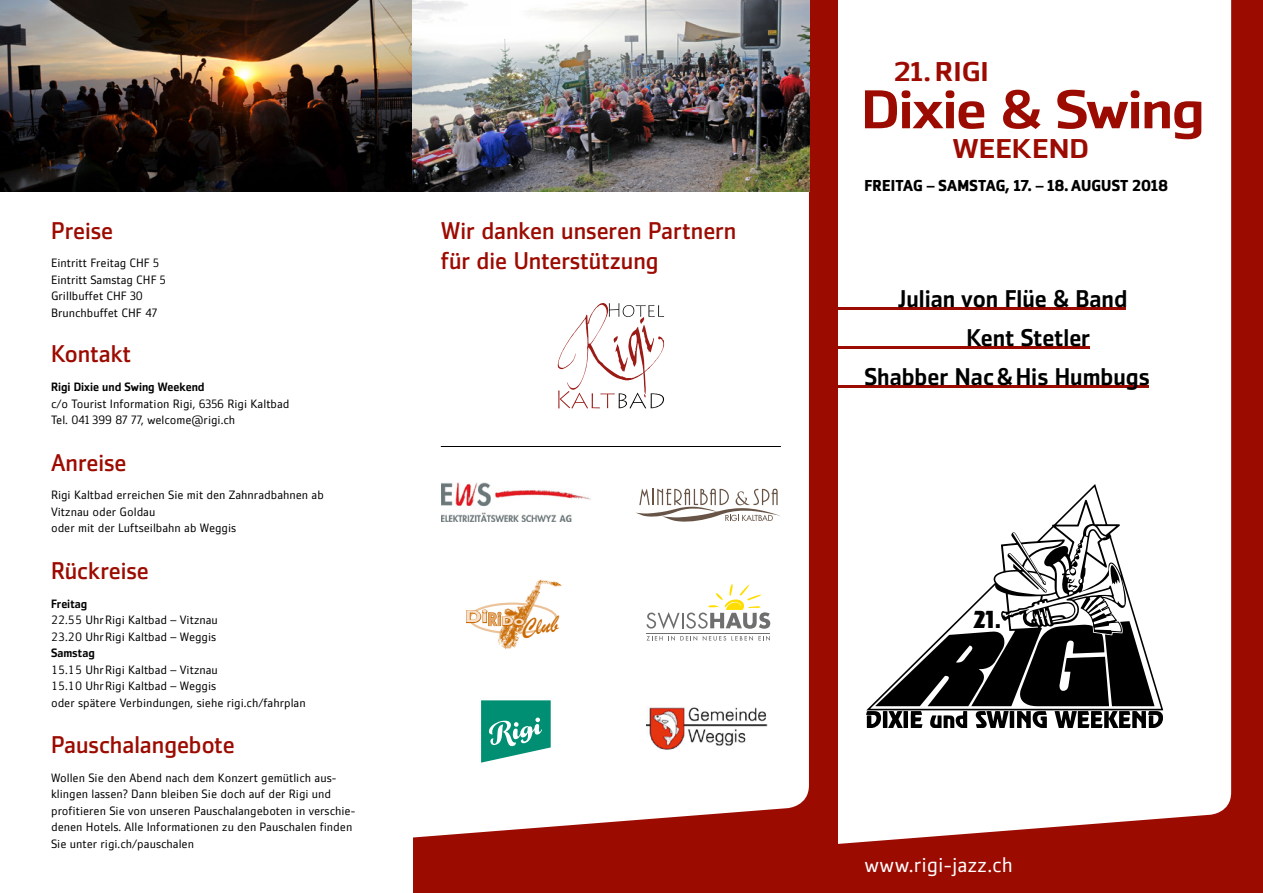
<style>
.page{position:relative;width:1263px;height:893px;background:#fff}
.page>*{position:absolute;margin:0;border:0;box-sizing:border-box;transform-origin:0 0}
.t1{font:500 54px "Zemestro Pro";letter-spacing:-.03em;color:#9c0b01;scale:1.16 1}
.t2{font:500 27px "Zemestro Pro";color:#9c0b01;scale:1.16 1}
.t3{font:24.3px "Brush Script";color:#ca6a00}
.t4{font:24px/30px "Zemestro Pro";color:#9c0b01}
.t5{font:500 24px "Zemestro Pro";color:#000}
.t6{font:21px "Zemestro Pro";letter-spacing:.005em;color:#fff}
.t7{font:21px "Revue";color:#000}
.t8{font:700 16.35px "Century Gothic";color:#f6e0cb;scale:1.5 1}
.t9{font:700 15.75px "Zemestro Pro";letter-spacing:.015em;color:#000}
.t10{font:12px/16.5px "Zemestro Pro";color:#000}
.t11{font:500 12px "Zemestro Pro";color:#000}
.s1{font-size:17.7px;color:#e1a568}
</style>
<div class="page">
<div style="left:838px;top:0;width:425px;height:893px;background:#9c0b00"></div>
<div style="left:838px;top:0;width:393px;height:844px;background:#fff"></div>
<div style="left:413px;top:0;width:425px;height:893px;background:#9c0b00"></div>
<div style="left:412px;top:191px;width:397px;height:647px;background:#fff"></div>
<hr style="left:838px;top:307px;width:288px;height:3px;background:#9c0b01">
<hr style="left:838px;top:346px;width:252px;height:2px;background:#9c0b01">
<hr style="left:838px;top:385px;width:311px;height:2px;background:#9c0b01">
<svg style="left:866px;top:484px;width:297px;height:137px;fill:#fff"></svg>
<svg style="left:866px;top:621px;width:298px;height:107px"></svg>
<svg style="left:1110px;top:565px;width:10px;height:19px"></svg>
<svg style="left:1068px;top:584px;width:9px;height:4px"></svg>
<svg style="left:636px;top:488px;width:145px;height:34px"></svg>
<svg style="left:481px;top:700px;width:70px;height:63px"></svg>
<img style="left:441px;top:483px;width:149px;height:39px">
<img style="left:646px;top:702px;width:124px;height:52px">
<img style="left:484px;top:572px;width:79px;height:81px">
<svg style="left:465px;top:580px;width:96px;height:70px"></svg>
<svg style="left:646px;top:584px;width:124px;height:45px"></svg>
<hr style="left:646px;top:633px;width:124px;height:1px;background:#6f6f6e">
<svg style="left:646px;top:636px;width:51px;height:5px"></svg>
<svg style="left:703px;top:636px;width:67px;height:5px"></svg>
<svg style="left:558px;top:303px;width:106px;height:106px"></svg>
<hr style="left:441px;top:446px;width:340px;height:1px;background:#000">
<img style="left:0;top:0;width:810px;height:191px">
<h3 class="t4" style="left:51px;top:215px;width:64px">Preise</h3>
<p class="t10" style="left:51px;top:255px;width:116px">Eintritt Freitag CHF 5<br>Eintritt Samstag CHF 5<br>Grillbuffet CHF 30<br>Brunchbuffet CHF 47</p>
<h3 class="t4" style="left:51px;top:339px;width:82px">Kontakt</h3>
<p class="t11" style="left:51px;top:379px;width:155px">Rigi Dixie und Swing Weekend</p>
<p class="t10" style="left:51px;top:395px;width:240px">c/o Tourist Information Rigi, 6356 Rigi Kaltbad<br>Tel. 041 399 87 77, welcome@rigi.ch</p>
<h3 class="t4" style="left:51px;top:447px;width:77px">Anreise</h3>
<p class="t10" style="left:51px;top:487px;width:274px">Rigi Kaltbad erreichen Sie mit den Zahnradbahnen ab<br>Vitznau oder Goldau<br>oder mit der Luftseilbahn ab Weggis</p>
<h3 class="t4" style="left:51px;top:555px;width:99px">Rückreise</h3>
<p class="t11" style="left:51px;top:596px;width:38px">Freitag</p>
<p class="t10" style="left:51px;top:612px;width:168px">22.55 UhrRigi Kaltbad – Vitznau<br>23.20 UhrRigi Kaltbad – Weggis</p>
<p class="t11" style="left:51px;top:645px;width:45px">Samstag</p>
<p class="t10" style="left:51px;top:661px;width:256px">15.15 UhrRigi Kaltbad – Vitznau<br>15.10 UhrRigi Kaltbad – Weggis<br>oder spätere Verbindungen, siehe rigi.ch/fahrplan</p>
<h3 class="t4" style="left:51px;top:730px;width:185px">Pauschalangebote</h3>
<p class="t10" style="left:51px;top:769px;width:306px">Wollen Sie den Abend nach dem Konzert gemütlich aus&shy;klingen lassen? Dann bleiben Sie doch auf der Rigi und profitieren Sie von unseren Pauschalangeboten in verschie&shy;denen Hotels. Alle Informationen zu den Pauschalen finden Sie unter rigi.ch/pauschalen</p>
<h3 class="t4" style="left:441px;top:215px;width:297px">Wir danken unseren Partnern für die Unterstützung</h3>
<h3 class="t8" style="left:465px;top:606px;width:42px">Di<span class="s1">Ri</span><sub>Do</sub></h3>
<h3 class="t3" style="left:519px;top:613px;width:39px;rotate:-6deg">Club</h3>
<h2 class="t2" style="left:894px;top:55px;width:83px">21.RIGI</h2>
<h1 class="t1" style="left:861px;top:76px;width:298px">Dixie &amp; Swing</h1>
<h2 class="t2" style="left:953px;top:132px;width:119px">WEEKEND</h2>
<h3 class="t9" style="left:864px;top:175px;width:305px">FREITAG – SAMSTAG, 17. – 18. AUGUST 2018</h3>
<h3 class="t5" style="left:898px;top:284px;width:230px">Julian von Flüe &amp; Band</h3>
<h3 class="t5" style="left:966px;top:323px;width:125px">Kent Stetler</h3>
<h3 class="t5" style="left:864px;top:362px;width:287px">Shabber Nac&amp;His Humbugs</h3>
<h3 class="t7" style="left:974px;top:605px;width:29px">21.</h3>
<h3 class="t6" style="left:865px;top:852px;width:150px">www.rigi-jazz.ch</h3>
</div>
